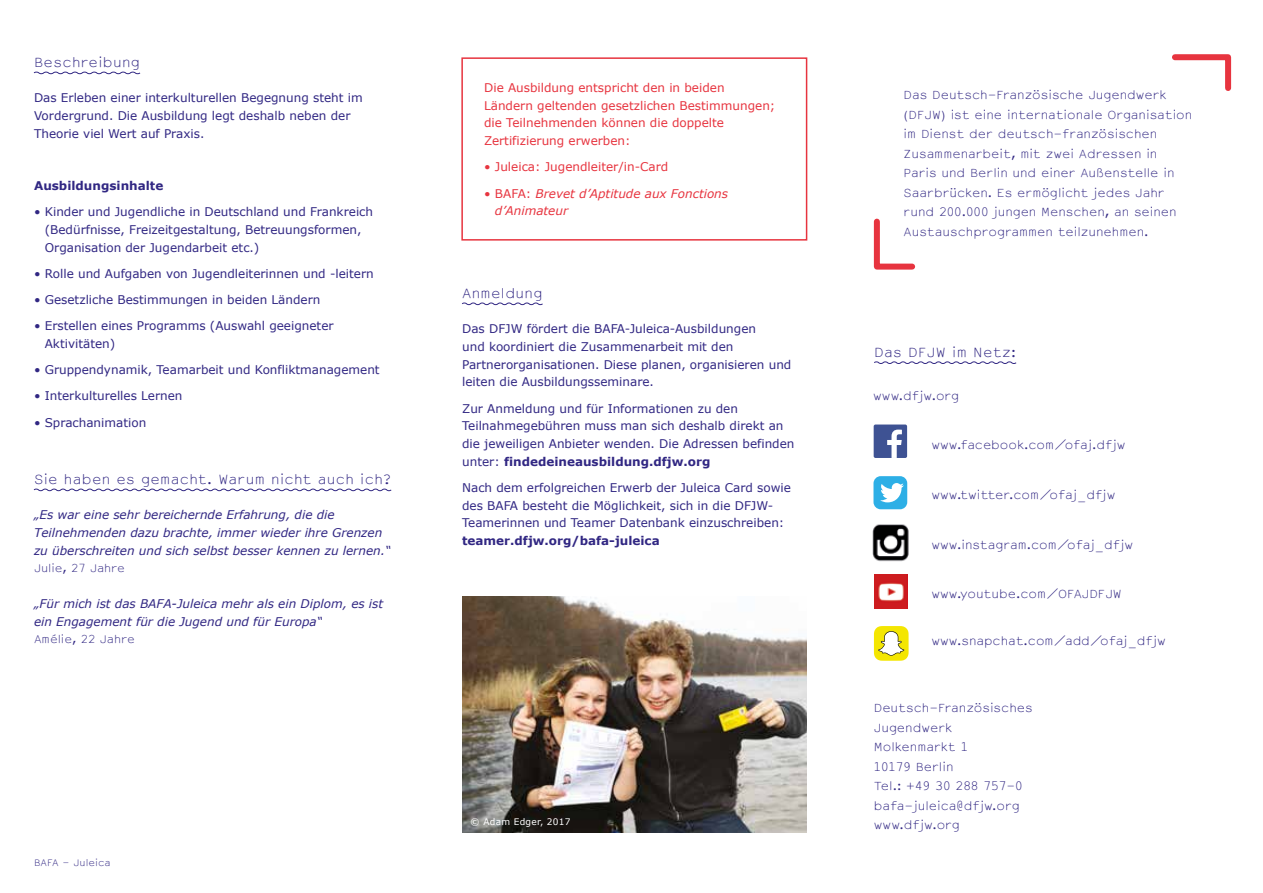
<style>
.page{position:relative;width:1263px;height:893px;background:#fff}
.page>*{position:absolute;margin:0;border:0;box-sizing:border-box;transform-origin:0 0}
.t1{font:300 12.75px "Courier Sans";letter-spacing:.03em;color:#312783}
.t2{font:12px/17.7px "Verdana";color:#312783}
.t3{font:italic 12px/17.7px "Verdana";color:#312783}
.t4{font:12px/17.7px "Verdana";color:#e7343f}
.t5{font:700 12px "Verdana";color:#312783}
.t6{font:italic 12px/17.7px "Verdana";color:#e7343f}
.t7{font:300 11.25px/19.5px "Courier Sans";color:#312783}
.t8{font:300 10.5px "Courier Sans";color:#312783}
.t9{font:9px "Verdana";letter-spacing:.03em;color:#fff}
.t10{font:300 9px "Courier Sans";color:#312783}
.s1{font-style:normal}
.s2{font-weight:700}
</style>
<div class="page">
<svg style="left:33px;top:71px;width:108px;height:4px"></svg>
<svg style="left:33px;top:488px;width:359px;height:4px"></svg>
<svg style="left:462px;top:302px;width:81px;height:4px"></svg>
<div style="left:461px;top:57px;width:346px;height:184px;border:2px solid #e7343f"></div>
<img style="left:462px;top:596px;width:344px;height:236px">
<svg style="left:1172px;top:54px;width:60px;height:37px"></svg>
<svg style="left:873px;top:218px;width:43px;height:52px"></svg>
<svg style="left:874px;top:361px;width:143px;height:3px"></svg>
<img style="left:874px;top:575px;width:34px;height:33px">
<div style="left:873px;top:476px;width:34px;height:33px;background:#2dafe6;border-radius:7px"></div>
<svg style="left:880px;top:483px;width:24px;height:19px"></svg>
<div style="left:874px;top:424px;width:33px;height:34px;background:#3e5293;border-radius:2px"></div>
<svg style="left:887px;top:430px;width:15px;height:28px"></svg>
<img style="left:872px;top:524px;width:37px;height:38px">
<svg style="left:874px;top:626px;width:34px;height:35px"></svg>
<p class="t1" style="left:34px;top:53px;width:107px">Beschreibung</p>
<p class="t2" style="left:34px;top:89px;width:330px">Das Erleben einer interkulturellen Begegnung steht im<br>Vordergrund. Die Ausbildung legt deshalb neben der<br>Theorie viel Wert auf Praxis.</p>
<p class="t5" style="left:34px;top:177px;width:131px">Ausbildungsinhalte</p>
<p class="t2" style="left:45px;top:203px;width:330px;text-indent:-11px">• Kinder und Jugendliche in Deutschland und Frankreich (Bedürfnisse, Freizeitgestaltung, Betreuungsformen,<br>Organisation der Jugendarbeit etc.)</p>
<p class="t2" style="left:34px;top:265px;width:341px">• Rolle und Aufgaben von Jugendleiterinnen und -leitern</p>
<p class="t2" style="left:34px;top:291px;width:288px">• Gesetzliche Bestimmungen in beiden Ländern</p>
<p class="t2" style="left:45px;top:317px;width:290px;text-indent:-11px">• Erstellen eines Programms (Auswahl geeigneter<br>Aktivitäten)</p>
<p class="t2" style="left:34px;top:361px;width:347px">• Gruppendynamik, Teamarbeit und Konfliktmanagement</p>
<p class="t2" style="left:34px;top:387px;width:150px">• Interkulturelles Lernen</p>
<p class="t2" style="left:34px;top:413px;width:114px">• Sprachanimation</p>
<p class="t1" style="left:34px;top:470px;width:359px">Sie haben es gemacht. Warum nicht auch ich?</p>
<p class="t3" style="left:34px;top:506px;width:358px">„Es war eine sehr bereichernde Erfahrung, die die<br>Teilnehmenden dazu brachte, immer wieder ihre Grenzen zu überschreiten und sich selbst besser kennen zu lernen.“</p>
<p class="t8" style="left:34px;top:561px;width:92px">Julie, 27 Jahre</p>
<p class="t3" style="left:34px;top:594px;width:351px">„Für mich ist das BAFA-Juleica mehr als ein Diplom, es ist ein Engagement für die Jugend und für Europa“</p>
<p class="t8" style="left:34px;top:632px;width:102px">Amélie, 22 Jahre</p>
<p class="t10" style="left:34px;top:856px;width:78px">BAFA - Juleica</p>
<p class="t4" style="left:484px;top:79px;width:293px">Die Ausbildung entspricht den in beiden Ländern geltenden gesetzlichen Bestimmungen; die Teilnehmenden können die doppelte Zertifizierung erwerben:</p>
<p class="t4" style="left:484px;top:158px;width:186px">• Juleica: Jugendleiter/in-Card</p>
<p class="t6" style="left:495px;top:184px;width:235px;text-indent:-11px"><span class="s1">• BAFA:</span> Brevet d’Aptitude aux Fonctions d’Animateur</p>
<p class="t1" style="left:462px;top:284px;width:82px">Anmeldung</p>
<p class="t2" style="left:462px;top:320px;width:331px">Das DFJW fördert die BAFA-Juleica-Ausbildungen<br>und koordiniert die Zusammenarbeit mit den Partnerorganisationen. Diese planen, organisieren und leiten die Ausbildungsseminare.</p>
<p class="t2" style="left:462px;top:399px;width:334px">Zur Anmeldung und für Informationen zu den Teilnahmegebühren muss man sich deshalb direkt an die jeweiligen Anbieter wenden. Die Adressen befinden unter: <span class="s2">findedeineausbildung.dfjw.org</span></p>
<p class="t2" style="left:462px;top:478px;width:330px">Nach dem erfolgreichen Erwerb der Juleica Card sowie des BAFA besteht die Möglichkeit, sich in die DFJW-<br>Teamerinnen und Teamer Datenbank einzuschreiben:</p>
<p class="t5" style="left:462px;top:532px;width:199px">teamer.dfjw.org/bafa-juleica</p>
<p class="t9" style="left:471px;top:815px;width:102px">© Adam Edger, 2017</p>
<p class="t7" style="left:904px;top:85px;width:290px">Das Deutsch-Französische Jugendwerk (DFJW) ist eine internationale Organisation im Dienst der deutsch-französischen Zusammenarbeit, mit zwei Adressen in Paris und Berlin und einer Außenstelle in Saarbrücken. Es ermöglicht jedes Jahr rund 200.000 jungen Menschen, an seinen Austauschprogrammen teilzunehmen.</p>
<p class="t1" style="left:874px;top:343px;width:143px">Das DFJW im Netz:</p>
<p class="t7" style="left:873px;top:386px;width:88px">www.dfjw.org</p>
<p class="t7" style="left:931px;top:435px;width:196px">www.facebook.com/ofaj.dfjw</p>
<p class="t7" style="left:931px;top:485px;width:185px">www.twitter.com/ofaj_dfjw</p>
<p class="t7" style="left:931px;top:535px;width:203px">www.instagram.com/ofaj_dfjw</p>
<p class="t7" style="left:931px;top:584px;width:192px">www.youtube.com/OFAJDFJW</p>
<p class="t7" style="left:931px;top:631px;width:236px">www.snapchat.com/add/ofaj_dfjw</p>
<p class="t7" style="left:874px;top:698px;width:160px">Deutsch-Französisches<br>Jugendwerk<br>Molkenmarkt 1<br>10179 Berlin<br>Tel.: +49 30 288 757-0 bafa-juleica@dfjw.org www.dfjw.org</p>
</div>
